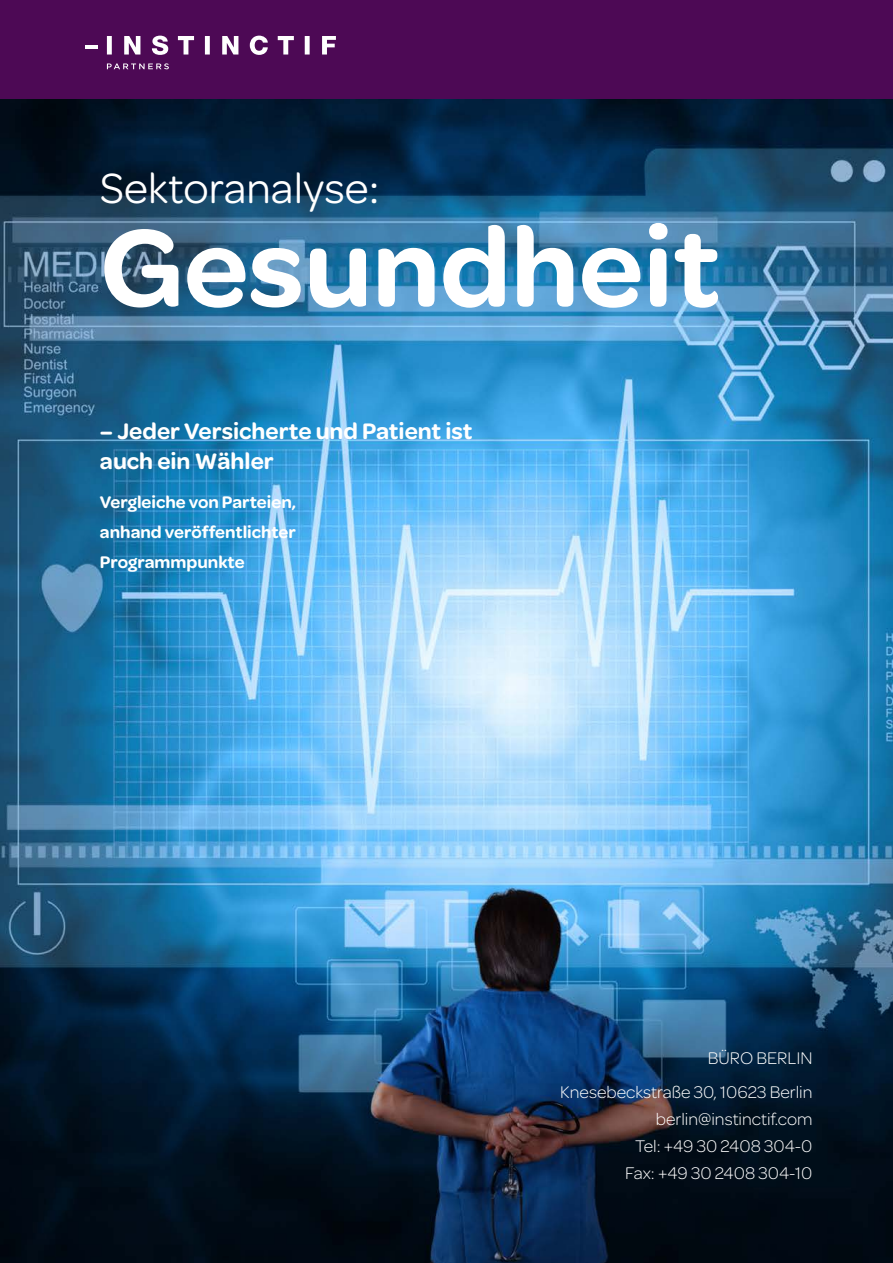
<style>
.page{position:relative;width:893px;height:1263px;background:#fff}
.page>*{position:absolute;margin:0;border:0;box-sizing:border-box;transform-origin:0 0}
.t1{font:600 117px "Omnes";color:#fff}
.t2{font:45px "Omnes";color:#fff}
.t3{font:600 24px/30px "Omnes";color:#fff}
.t4{font:300 18px "Omnes";color:#fff}
.t5{font:600 18px "Omnes";color:#fff}
</style>
<div class="page">
<img style="left:0;top:99px;width:893px;height:1164px">
<div style="left:0;top:0;width:893px;height:99px;background:#4d0955"></div>
<svg style="left:106px;top:36px;width:230px;height:19px"></svg>
<svg style="left:106px;top:63px;width:63px;height:6px"></svg>
<hr style="left:85px;top:45px;width:13px;height:4px;background:#fff">
<p class="t2" style="left:100px;top:158px;width:281px">Sektoranalyse:</p>
<p class="t1" style="left:100px;top:184px;width:622px">Gesundheit</p>
<p class="t3" style="left:100px;top:414px;width:374px">– Jeder Versicherte und Patient ist auch ein Wähler</p>
<p class="t5" style="left:100px;top:489px;width:198px">Vergleiche von Parteien,</p>
<p class="t5" style="left:100px;top:519px;width:197px">anhand veröffentlichter</p>
<p class="t5" style="left:100px;top:549px;width:146px">Programmpunkte</p>
<p class="t4" style="left:708px;top:1046px;width:106px">BÜRO BERLIN</p>
<p class="t4" style="left:560px;top:1080px;width:254px">Knesebeckstraße 30, 10623 Berlin</p>
<p class="t4" style="left:656px;top:1107px;width:158px">berlin@instinctif.com</p>
<p class="t4" style="left:635px;top:1134px;width:179px">Tel: +49 30 2408 304-0</p>
<p class="t4" style="left:625px;top:1161px;width:189px">Fax: +49 30 2408 304-10</p>
</div>
